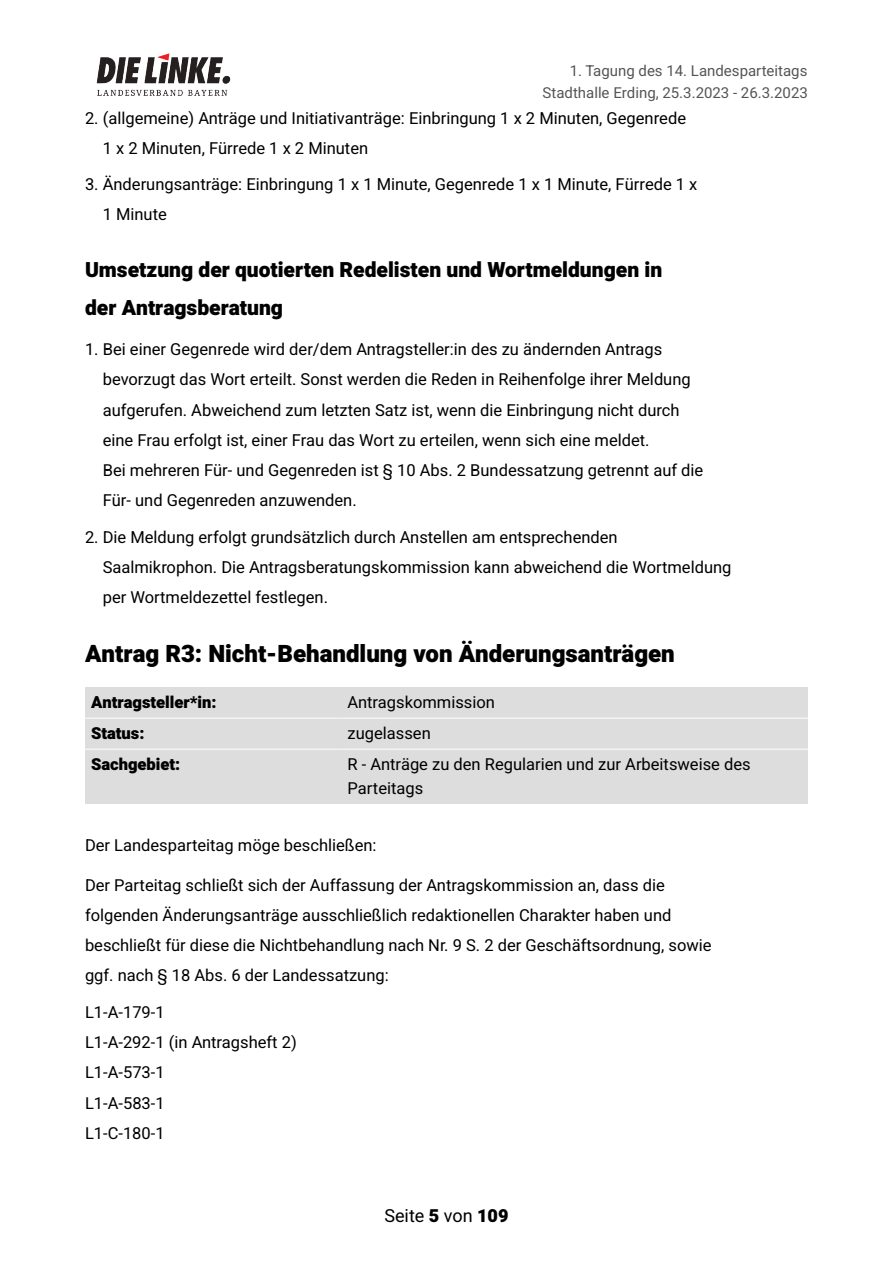
<style>
.page{position:relative;width:893px;height:1263px;background:#fff}
.page>*{position:absolute;margin:0;border:0;box-sizing:border-box;transform-origin:0 0}
.t1{font:900 24px "Heebo";color:#000}
.t2{font:900 21px/38.5px "Heebo";color:#000}
.t3{font:18px "Heebo";color:#000}
.t4{font:16.5px/30.3px "Heebo";color:#000}
.t5{font:900 16.5px "Heebo";color:#000}
.t6{font:15px/22px "Heebo";color:#555;text-align:right}
.s1{font-weight:900}
</style>
<div class="page">
<div style="left:342px;top:749px;width:466px;height:55px;background:#ddd"></div>
<div style="left:85px;top:749px;width:257px;height:55px;background:#ddd"></div>
<div style="left:342px;top:718px;width:466px;height:31px;background:#ddd"></div>
<div style="left:85px;top:718px;width:257px;height:31px;background:#ddd"></div>
<div style="left:342px;top:687px;width:466px;height:31px;background:#ddd"></div>
<div style="left:85px;top:687px;width:257px;height:31px;background:#ddd"></div>
<hr style="left:85px;top:718px;width:257px;height:1px;background:#fff">
<hr style="left:342px;top:718px;width:466px;height:1px;background:#fff">
<hr style="left:85px;top:749px;width:257px;height:1px;background:#fff">
<hr style="left:342px;top:749px;width:466px;height:1px;background:#fff">
<img style="left:96px;top:53px;width:135px;height:43px">
<p class="t6" style="left:543px;top:60px;width:267px">1. Tagung des 14. Landesparteitags<br>Stadthalle Erding, 25.3.2023 - 26.3.2023</p>
<p class="t4" style="left:103px;top:103px;width:585px;text-indent:-18px">2. (allgemeine) Anträge und Initiativanträge: Einbringung 1 x 2 Minuten, Gegenrede<br>1 x 2 Minuten, Fürrede 1 x 2 Minuten</p>
<p class="t4" style="left:103px;top:170px;width:596px;text-indent:-18px">3. Änderungsanträge: Einbringung 1 x 1 Minute, Gegenrede 1 x 1 Minute, Fürrede 1 x<br>1 Minute</p>
<p class="t2" style="left:85px;top:251px;width:579px">Umsetzung der quotierten Redelisten und Wortmeldungen in der Antragsberatung</p>
<p class="t4" style="left:103px;top:335px;width:602px;text-indent:-18px">1. Bei einer Gegenrede wird der/dem Antragsteller:in des zu ändernden Antrags bevorzugt das Wort erteilt. Sonst werden die Reden in Reihenfolge ihrer Meldung aufgerufen. Abweichend zum letzten Satz ist, wenn die Einbringung nicht durch eine Frau erfolgt ist, einer Frau das Wort zu erteilen, wenn sich eine meldet.<br>Bei mehreren Für- und Gegenreden ist § 10 Abs. 2 Bundessatzung getrennt auf die Für- und Gegenreden anzuwenden.</p>
<p class="t4" style="left:103px;top:522px;width:630px;text-indent:-18px">2. Die Meldung erfolgt grundsätzlich durch Anstellen am entsprechenden<br>Saalmikrophon. Die Antragsberatungskommission kann abweichend die Wortmeldung per Wortmeldezettel festlegen.</p>
<h1 class="t1" style="left:85px;top:637px;width:591px">Antrag R3: Nicht-Behandlung von Änderungsanträgen</h1>
<p class="t5" style="left:91px;top:690px;width:127px">Antragsteller*in:</p>
<p class="t4" style="left:348px;top:687px;width:149px">Antragskommission</p>
<p class="t5" style="left:91px;top:721px;width:55px">Status:</p>
<p class="t4" style="left:348px;top:718px;width:85px">zugelassen</p>
<p class="t5" style="left:91px;top:752px;width:91px">Sachgebiet:</p>
<p class="t4" style="left:348px;top:752px;width:404px;line-height:24.3px">R - Anträge zu den Regularien und zur Arbeitsweise des<br>Parteitags</p>
<p class="t4" style="left:85px;top:831px;width:293px">Der Landesparteitag möge beschließen:</p>
<p class="t4" style="left:85px;top:870px;width:628px">Der Parteitag schließt sich der Auffassung der Antragskommission an, dass die folgenden Änderungsanträge ausschließlich redaktionellen Charakter haben und beschließt für diese die Nichtbehandlung nach Nr. 9 S. 2 der Geschäftsordnung, sowie ggf. nach § 18 Abs. 6 der Landessatzung:</p>
<p class="t4" style="left:85px;top:997px;width:213px">L1-A-179-1<br>L1-A-292-1 (in Antragsheft 2)<br>L1-A-573-1<br>L1-A-583-1<br>L1-C-180-1</p>
<p class="t3" style="left:384px;top:1203px;width:126px">Seite <span class="s1">5</span> von <span class="s1">109</span></p>
</div>
